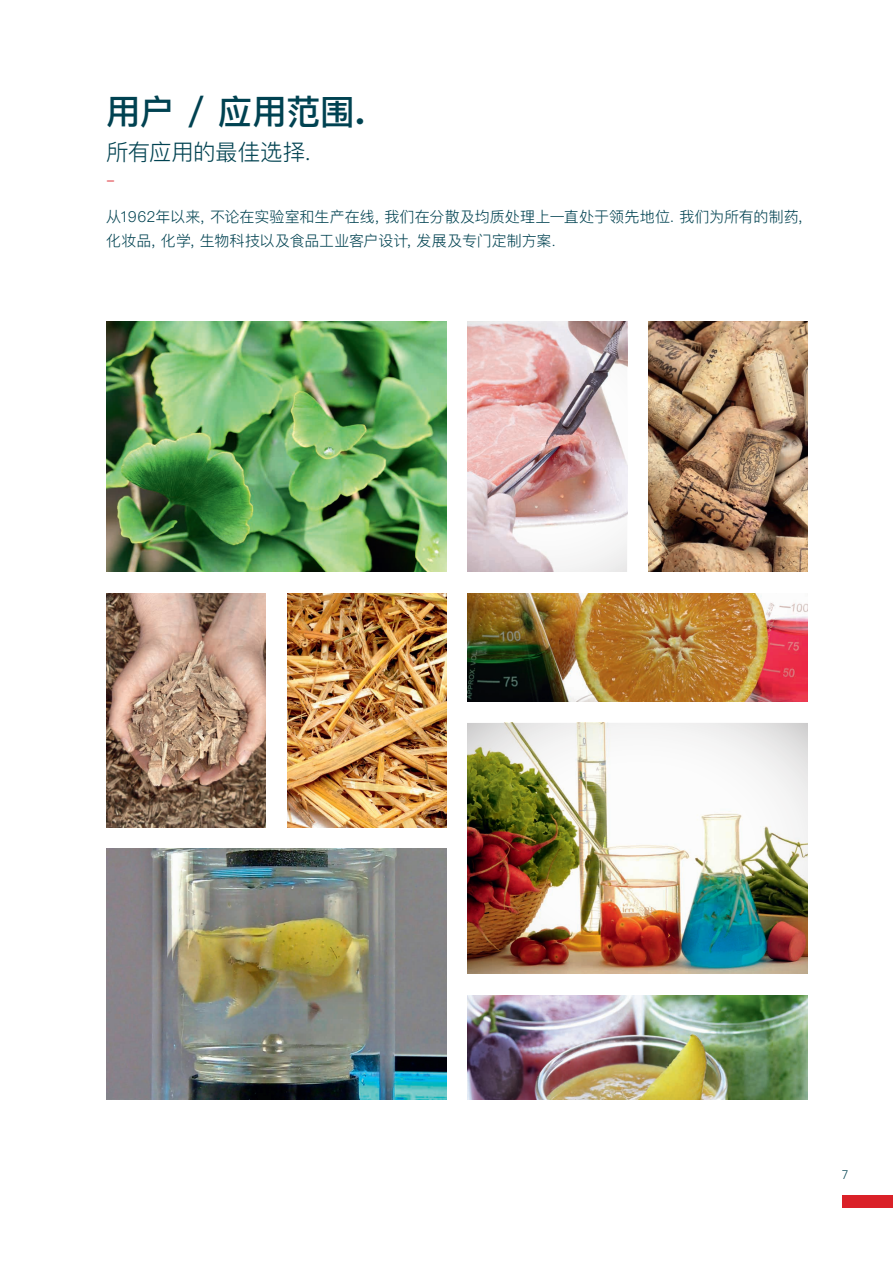
<style>
.page{position:relative;width:893px;height:1263px;background:#fff}
.page>*{position:absolute;margin:0;border:0;box-sizing:border-box;transform-origin:0 0}
.Titel{font:500 34.5px "Ping Fang SC";letter-spacing:-.01em;color:#004251}
.Untertitel{font:300 22.5px "Ping Fang SC";letter-spacing:-.015em;color:#004251}
.Haupttitel{font:300 18px "Azo Sans";color:#da2128}
.Lead{font:300 15px/24px "Ping Fang SC";color:#004251}
.t1{font:300 12px "Azo Sans";color:#004251}
.s1{font-family:"Azo Sans";font-weight:700}
.s2{font-family:"Azo Sans"}
</style>
<div class="page">
<div style="left:842px;top:1195px;width:51px;height:13px;background:#da2128"></div>
<img style="left:106px;top:321px;width:340px;height:251px">
<img style="left:106px;top:848px;width:340px;height:251px">
<img style="left:106px;top:593px;width:160px;height:234px">
<img style="left:287px;top:593px;width:159px;height:234px">
<img style="left:648px;top:321px;width:160px;height:251px">
<img style="left:468px;top:995px;width:340px;height:104px">
<img style="left:468px;top:593px;width:340px;height:109px">
<img style="left:468px;top:321px;width:159px;height:251px">
<img style="left:468px;top:723px;width:340px;height:251px">
<p class="Titel" style="left:106px;top:92px;width:260px">用户 / 应用范围<span class="s1">.</span></p>
<p class="Untertitel" style="left:106px;top:139px;width:207px">所有应用的最佳选择<span class="s2">.</span></p>
<p class="Haupttitel" style="left:106px;top:168px;width:10px">–</p>
<p class="Lead" style="left:106px;top:205px;width:698px">从1962年以来, 不论在实验室和生产在线, 我们在分散及均质处理上一直处于领先地位. 我们为所有的制药,化妆品, 化学, 生物科技以及食品工业客户设计, 发展及专门定制方案<span class="s2">.</span></p>
<p class="t1" style="left:842px;top:1167px;width:8px">7</p>
</div>
